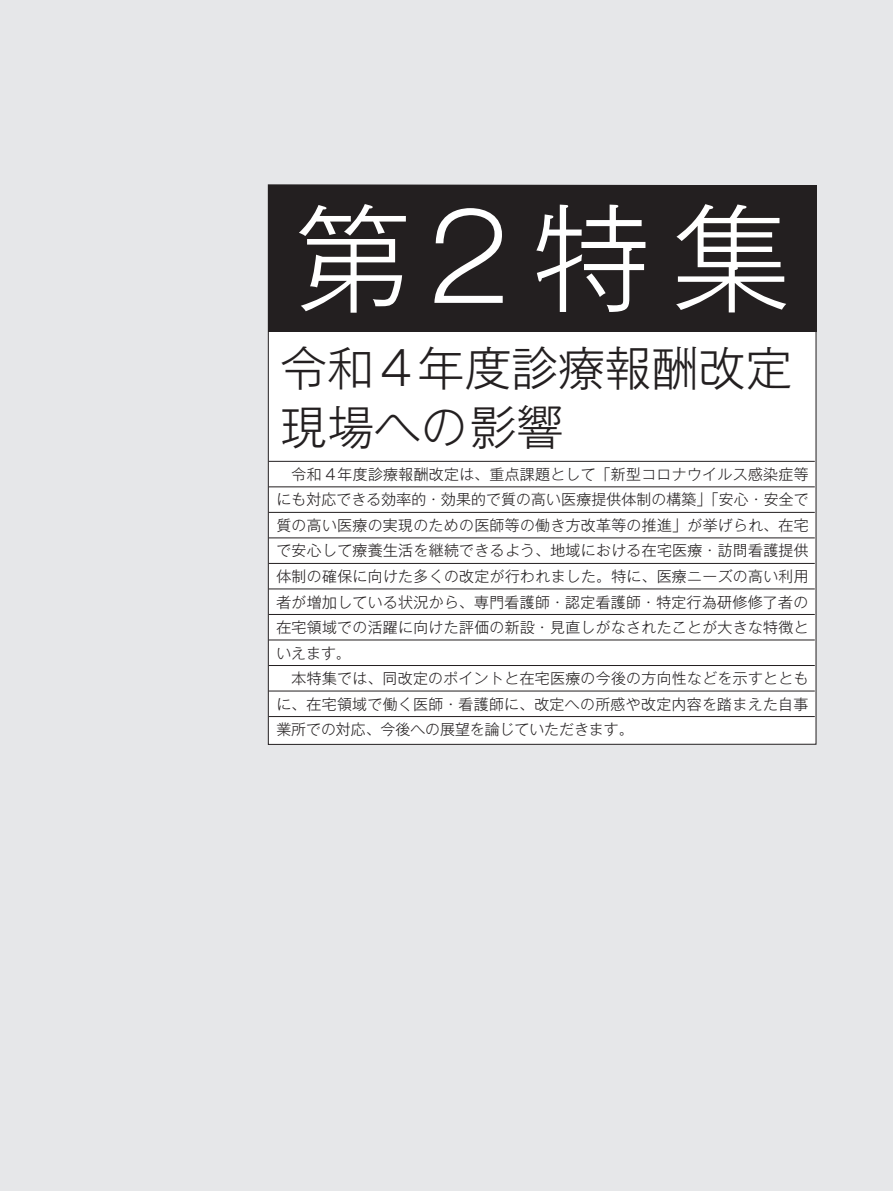
<style>
.page{position:relative;width:893px;height:1191px;background:#e6e7e9}
.page>*{position:absolute;margin:0;border:0;box-sizing:border-box;transform-origin:0 0}
.t1{font:300 117px "Gothic MB101 Pro";color:#fff}
.t2{font:300 46.8px/58.5px "Gothic MB101 Pro";color:#231f20}
.t3{font:300 14.85px/25.5px "Gothic MB101 Pro";letter-spacing:.025em;color:#231f20}
</style>
<div class="page">
<div style="left:267px;top:184px;width:550px;height:561px;background:#fff"></div>
<div style="left:268px;top:185px;width:548px;height:147px;background:#231f20"></div>
<h1 class="t1" style="left:294px;top:161px;width:498px">第2特集</h1>
<h2 class="t2" style="left:281px;top:333px;width:513px">令和4年度診療報酬改定現場への影響</h2>
<p class="t3" style="left:276px;top:459px;width:534px">　令和 4年度診療報酬改定は、重点課題として「新型コロナウイルス感染症等にも対応できる効率的・効果的で質の高い医療提供体制の構築」「安心・安全で質の高い医療の実現のための医師等の働き方改革等の推進」が挙げられ、在宅で安心して療養生活を継続できるよう、地域における在宅医療・訪問看護提供体制の確保に向けた多くの改定が行われました。特に、医療ニーズの高い利用者が増加している状況から、専門看護師・認定看護師・特定行為研修修了者の在宅領域での活躍に向けた評価の新設・見直しがなされたことが大きな特徴といえます。<br>　本特集では、同改定のポイントと在宅医療の今後の方向性などを示すとともに、在宅領域で働く医師・看護師に、改定への所感や改定内容を踏まえた自事業所での対応、今後への展望を論じていただきます。</p>
</div>
